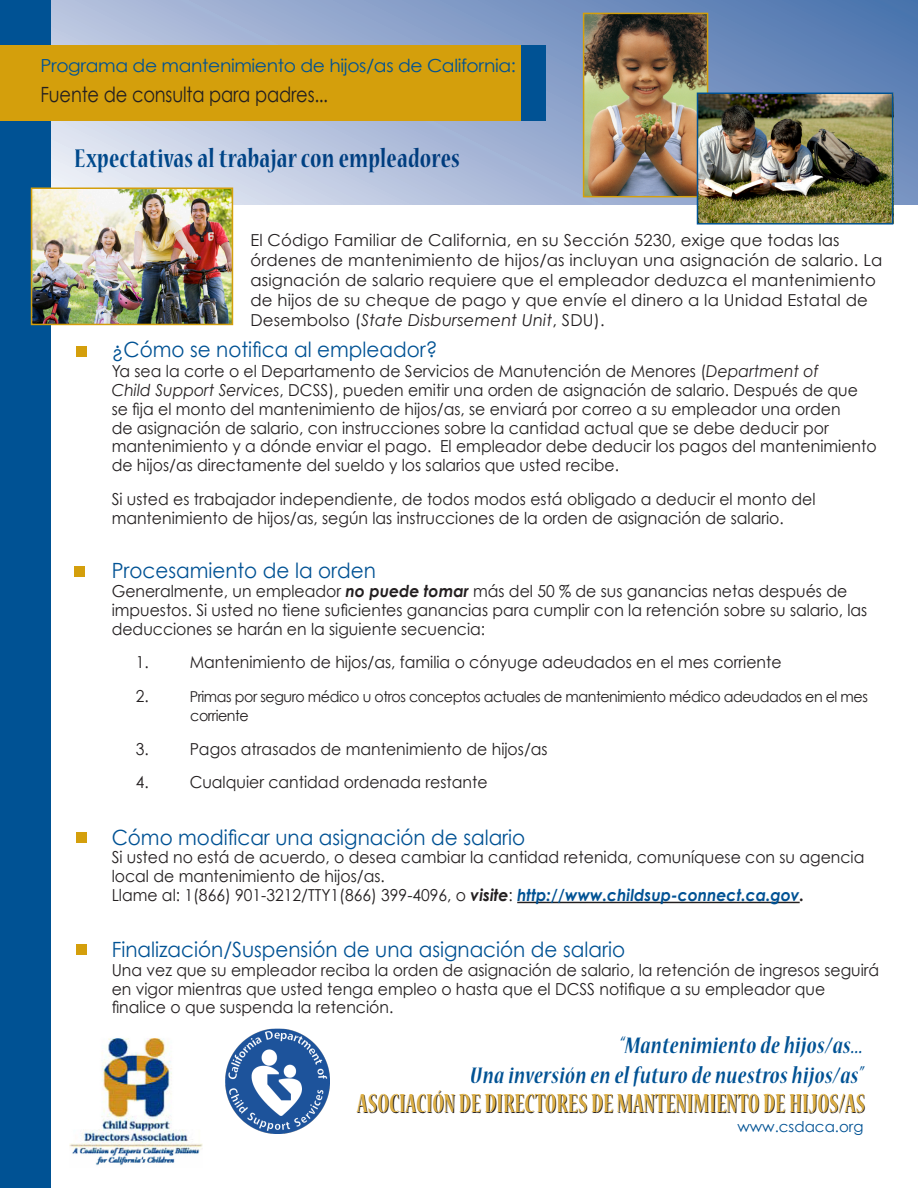
<style>
.page{position:relative;width:918px;height:1188px;background:#fff}
.page>*{position:absolute;margin:0;border:0;box-sizing:border-box;transform-origin:0 0}
.t1{font:700 condensed 29.1px "Nueva Std";letter-spacing:.01em;color:#231f20;scale:.82 1}
.t2{font:700 condensed 28.5px "Nueva Std";letter-spacing:.01em;color:#005294;scale:.93 1}
.t3{font:italic 700 condensed 25.5px/30.6px "Nueva Std";letter-spacing:.02em;color:#005294;text-align:right}
.Paragraph_Style_1{font:21px "Century Gothic";color:#005294;scale:.95 1}
.t4{font:21px "Century Gothic";letter-spacing:-.01em;color:#231f20;scale:.85 1}
.t5{font:18px "Century Gothic";letter-spacing:-.02em;color:#005294;scale:1.04 1}
.Paragraph_Style_1-2{font:16.5px/18.8px "Century Gothic";color:#231f20;scale:.95 1}
.Paragraph_Style_1-3{font:16.5px/19.8px "Century Gothic";color:#231f20}
.Paragraph_Style_1-4{font:15px/18.8px "Century Gothic";letter-spacing:-.03em;color:#231f20;scale:.95 1}
.t6{font:15px "Century Gothic";color:#005294}
.s1{font-style:italic}
.s2{font-weight:700;font-style:italic}
.s3{font-weight:700;font-style:italic;color:#005294}
</style>
<div class="page">
<svg style="left:50px;top:0;width:868px;height:204px"></svg>
<div style="left:0;top:0;width:50px;height:1188px;background:#005294"></div>
<div style="left:521px;top:46px;width:24px;height:75px;background:#005294"></div>
<div style="left:0;top:46px;width:521px;height:75px;background:#d49f0c"></div>
<img style="left:69px;top:1038px;width:133px;height:128px">
<hr style="left:517px;top:902px;width:283px;height:1px;background:#231f20">
<div style="left:74px;top:566px;width:11px;height:11px;background:#d49f0c"></div>
<div style="left:76px;top:346px;width:11px;height:11px;background:#d49f0c"></div>
<div style="left:76px;top:832px;width:11px;height:11px;background:#d49f0c"></div>
<div style="left:76px;top:944px;width:11px;height:11px;background:#d49f0c"></div>
<img style="left:34px;top:191px;width:196px;height:131px">
<div style="left:31px;top:188px;width:202px;height:137px;border:2px solid #d49f0c"></div>
<img style="left:586px;top:16px;width:119px;height:178px">
<div style="left:583px;top:13px;width:125px;height:184px;border:2px solid #d49f0c"></div>
<img style="left:700px;top:93px;width:194px;height:131px">
<div style="left:697px;top:93px;width:196px;height:132px;border:2px solid #005294"></div>
<img style="left:225px;top:1028px;width:104px;height:106px">
<p class="t5" style="left:40px;top:55px;width:459px">Programa de mantenimiento de hijos/as de California:</p>
<p class="t4" style="left:40px;top:82px;width:340px">Fuente de consulta para padres...</p>
<h2 class="t2" style="left:75px;top:145px;width:416px">Expectativas al trabajar con empleadores</h2>
<p class="Paragraph_Style_1-3" style="left:250px;top:230px;width:634px">El Código Familiar de California, en su Sección 5230, exige que todas las órdenes de mantenimiento de hijos/as incluyan una asignación de salario. La asignación de salario requiere que el empleador deduzca el mantenimiento de hijos de su cheque de pago y que envíe el dinero a la Unidad Estatal de Desembolso (<span class="s1">State Disbursement Unit</span>, SDU).</p>
<p class="Paragraph_Style_1" style="left:112px;top:337px;width:345px">¿Cómo se notifica al empleador?</p>
<p class="Paragraph_Style_1-2" style="left:112px;top:362px;width:807px">Ya sea la corte o el Departamento de Servicios de Manutención de Menores (<span class="s1">Department of<br>Child Support Services</span>, DCSS), pueden emitir una orden de asignación de salario. Después de que se fija el monto del mantenimiento de hijos/as, se enviará por correo a su empleador una orden<br>de asignación de salario, con instrucciones sobre la cantidad actual que se debe deducir por mantenimiento y a dónde enviar el pago. El empleador debe deducir los pagos del mantenimiento de hijos/as directamente del sueldo y los salarios que usted recibe.</p>
<p class="Paragraph_Style_1-2" style="left:112px;top:489px;width:743px">Si usted es trabajador independiente, de todos modos está obligado a deducir el monto del mantenimiento de hijos/as, según las instrucciones de la orden de asignación de salario.</p>
<p class="Paragraph_Style_1" style="left:112px;top:558px;width:280px">Procesamiento de la orden</p>
<p class="Paragraph_Style_1-2" style="left:112px;top:582px;width:797px">Generalmente, un empleador <span class="s2">no puede tomar</span> más del 50 % de sus ganancias netas después de impuestos. Si usted no tiene suficientes ganancias para cumplir con la retención sobre su salario, las deducciones se harán en la siguiente secuencia:</p>
<p class="Paragraph_Style_1-2" style="left:136px;top:653px;width:15px">1.</p>
<p class="Paragraph_Style_1-2" style="left:190px;top:653px;width:625px">Mantenimiento de hijos/as, familia o cónyuge adeudados en el mes corriente</p>
<p class="Paragraph_Style_1-2" style="left:136px;top:687px;width:15px">2.</p>
<p class="Paragraph_Style_1-4" style="left:190px;top:687px;width:715px">Primas por seguro médico u otros conceptos actuales de mantenimiento médico adeudados en el mes corriente</p>
<p class="Paragraph_Style_1-2" style="left:136px;top:739px;width:15px">3.</p>
<p class="Paragraph_Style_1-2" style="left:190px;top:739px;width:378px">Pagos atrasados de mantenimiento de hijos/as</p>
<p class="Paragraph_Style_1-2" style="left:136px;top:773px;width:15px">4.</p>
<p class="Paragraph_Style_1-2" style="left:190px;top:773px;width:315px">Cualquier cantidad ordenada restante</p>
<p class="Paragraph_Style_1" style="left:112px;top:824px;width:437px">Cómo modificar una asignación de salario</p>
<p class="Paragraph_Style_1-2" style="left:112px;top:848px;width:794px">Si usted no está de acuerdo, o desea cambiar la cantidad retenida, comuníquese con su agencia local de mantenimiento de hijos/as.<br>Llame al: 1(866) 901-3212/TTY1(866) 399-4096, o <span class="s2">visite</span>: <span class="s3">http://www.childsup-connect.ca.gov</span><span class="s2">.</span></p>
<p class="Paragraph_Style_1" style="left:112px;top:937px;width:542px">Finalización/Suspensión de una asignación de salario</p>
<p class="Paragraph_Style_1-2" style="left:112px;top:960px;width:810px">Una vez que su empleador reciba la orden de asignación de salario, la retención de ingresos seguirá en vigor mientras que usted tenga empleo o hasta que el DCSS notifique a su empleador que finalice o que suspenda la retención.</p>
<h3 class="t3" style="left:471px;top:1031px;width:394px">“Mantenimiento de hijos/as...<br>Una inversión en el futuro de nuestros hijos/as”</h3>
<p class="t1" style="left:358px;top:1091px;width:621px">ASOCIACIÓN DE DIRECTORES DE MANTENIMIENTO DE HIJOS/AS</p>
<p class="t6" style="left:737px;top:1117px;width:128px">www.csdaca.org</p>
</div>
